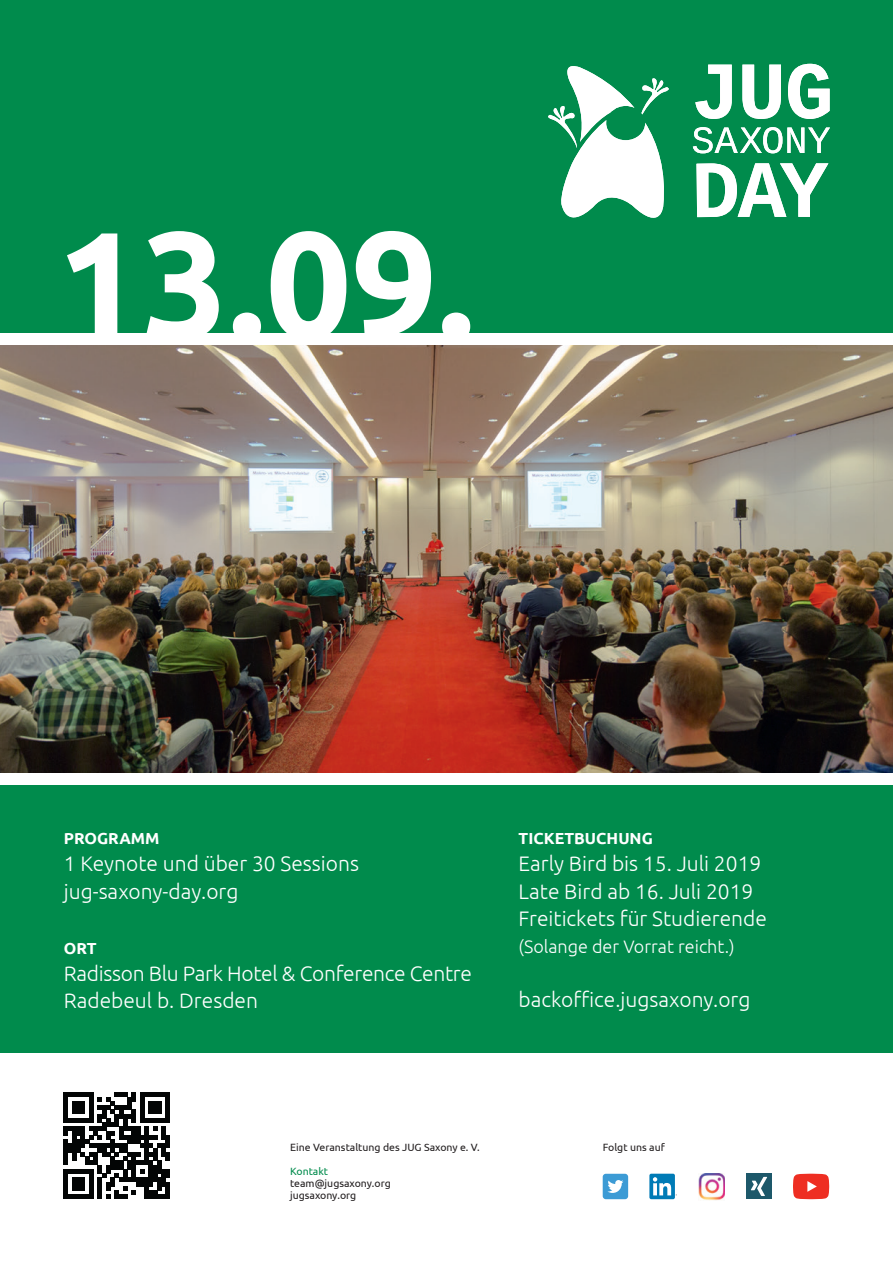
<style>
.page{position:relative;width:893px;height:1263px;background:#fff}
.page>*{position:absolute;margin:0;border:0;box-sizing:border-box;transform-origin:0 0}
.t1{font:700 151.35px "Ubuntu";color:#fff}
.t2{font:300 21px/27px "Ubuntu";color:#fff}
.t3{font:300 18px "Ubuntu";color:#fff}
.t4{font:700 15.9px "Ubuntu";color:#fff}
.t5{font:10.5px/12px "Ubuntu";color:#231f20}
.s1{color:#008b4c}
</style>
<div class="page">
<div style="left:0;top:0;width:893px;height:332px;background:#008b4c"></div>
<div style="left:0;top:785px;width:893px;height:268px;background:#008b4c"></div>
<svg style="left:548px;top:66px;width:121px;height:152px"></svg>
<svg style="left:696px;top:163px;width:132px;height:54px"></svg>
<svg style="left:693px;top:127px;width:137px;height:26px"></svg>
<svg style="left:695px;top:64px;width:135px;height:55px"></svg>
<img style="left:0;top:345px;width:893px;height:427px">
<svg style="left:64px;top:1093px;width:106px;height:106px"></svg>
<img style="left:698px;top:1174px;width:27px;height:26px">
<div style="left:649px;top:1174px;width:26px;height:25px;background:#007bb6;border-radius:2px"></div>
<svg style="left:653px;top:1177px;width:24px;height:18px"></svg>
<div style="left:603px;top:1174px;width:25px;height:25px;background:#3c9bd5;border-radius:3px"></div>
<svg style="left:607px;top:1180px;width:16px;height:13px"></svg>
<svg style="left:793px;top:1174px;width:36px;height:25px"></svg>
<div style="left:746px;top:1174px;width:26px;height:25px;background:#1d586a"></div>
<svg style="left:751px;top:1177px;width:16px;height:19px"></svg>
<p class="t1" style="left:56px;top:193px;width:420px">13.09.</p>
<p class="t4" style="left:64px;top:829px;width:97px">PROGRAMM</p>
<p class="t2" style="left:64px;top:850px;width:297px">1 Keynote und über 30 Sessions jug-saxony-day.org</p>
<p class="t4" style="left:64px;top:938px;width:34px">ORT</p>
<p class="t2" style="left:64px;top:959px;width:410px">Radisson Blu Park Hotel &amp; Conference Centre<br>Radebeul b. Dresden</p>
<p class="t4" style="left:519px;top:829px;width:136px">TICKETBUCHUNG</p>
<p class="t2" style="left:519px;top:850px;width:250px">Early Bird bis 15. Juli 2019<br>Late Bird ab 16. Juli 2019<br>Freitickets für Studierende</p>
<p class="t3" style="left:519px;top:935px;width:218px">(Solange der Vorrat reicht.)</p>
<p class="t2" style="left:519px;top:985px;width:233px">backoffice.jugsaxony.org</p>
<p class="t5" style="left:290px;top:1141px;width:191px">Eine Veranstaltung des JUG Saxony e. V.</p>
<p class="t5" style="left:290px;top:1165px;width:102px"><span class="s1">Kontakt </span>team@jugsaxony.org jugsaxony.org</p>
<p class="t5" style="left:603px;top:1141px;width:63px">Folgt uns auf</p>
</div>
